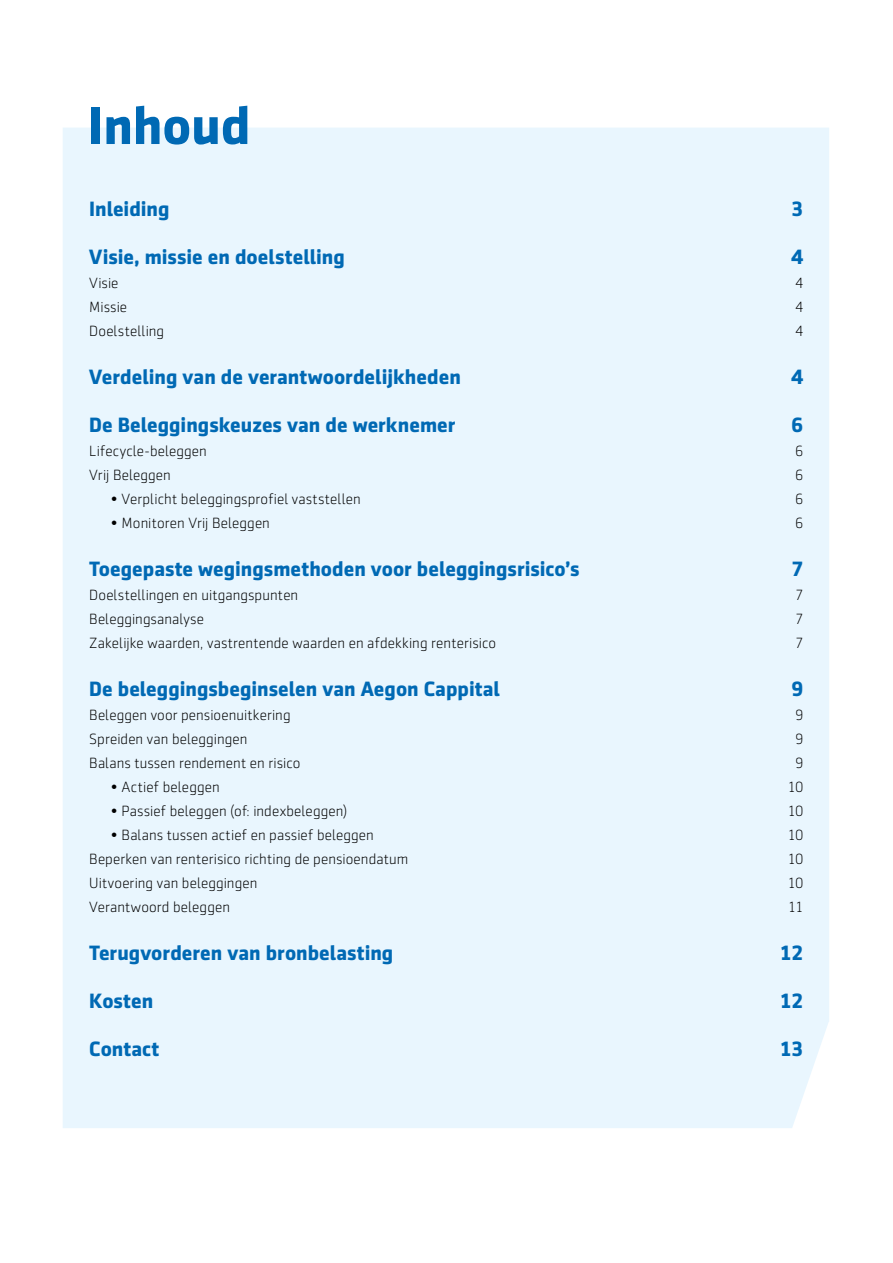
<style>
.page{position:relative;width:893px;height:1263px;background:#fff}
.page>*{position:absolute;margin:0;border:0;box-sizing:border-box;transform-origin:0 0}
.Heading{font:700 54px "Sentico Sans DT";color:#0069b4}
.BODY_kopje_niveau_1{font:700 21px "Sentico Sans DT";color:#0069b4}
.BODY_platte_tekst{font:300 15px "Sentico Sans DT";letter-spacing:.005em;color:#000}
</style>
<div class="page">
<div style="left:63px;top:128px;width:766px;height:1000px;background:#e9f6fe"></div>
<p class="Heading" style="left:88px;top:94px;width:164px">Inhoud</p>
<p class="BODY_kopje_niveau_1" style="left:89px;top:197px;width:82px">Inleiding</p>
<p class="BODY_kopje_niveau_1" style="left:791px;top:197px;width:14px">3</p>
<p class="BODY_kopje_niveau_1" style="left:89px;top:245px;width:257px">Visie, missie en doelstelling</p>
<p class="BODY_kopje_niveau_1" style="left:791px;top:245px;width:14px">4</p>
<p class="BODY_platte_tekst" style="left:89px;top:275px;width:31px">Visie</p>
<p class="BODY_platte_tekst" style="left:795px;top:275px;width:10px">4</p>
<p class="BODY_platte_tekst" style="left:89px;top:299px;width:39px">Missie</p>
<p class="BODY_platte_tekst" style="left:795px;top:299px;width:10px">4</p>
<p class="BODY_platte_tekst" style="left:89px;top:323px;width:76px">Doelstelling</p>
<p class="BODY_platte_tekst" style="left:795px;top:323px;width:10px">4</p>
<p class="BODY_kopje_niveau_1" style="left:89px;top:365px;width:373px">Verdeling van de verantwoordelijkheden</p>
<p class="BODY_kopje_niveau_1" style="left:791px;top:365px;width:14px">4</p>
<p class="BODY_kopje_niveau_1" style="left:89px;top:413px;width:368px">De Beleggingskeuzes van de werknemer</p>
<p class="BODY_kopje_niveau_1" style="left:791px;top:413px;width:14px">6</p>
<p class="BODY_platte_tekst" style="left:89px;top:443px;width:119px">Lifecycle-beleggen</p>
<p class="BODY_platte_tekst" style="left:795px;top:443px;width:10px">6</p>
<p class="BODY_platte_tekst" style="left:89px;top:467px;width:83px">Vrij Beleggen</p>
<p class="BODY_platte_tekst" style="left:795px;top:467px;width:10px">6</p>
<p class="BODY_platte_tekst" style="left:111px;top:491px;width:252px">• Verplicht beleggingsprofiel vaststellen</p>
<p class="BODY_platte_tekst" style="left:795px;top:491px;width:10px">6</p>
<p class="BODY_platte_tekst" style="left:111px;top:515px;width:161px">• Monitoren Vrij Beleggen</p>
<p class="BODY_platte_tekst" style="left:795px;top:515px;width:10px">6</p>
<p class="BODY_kopje_niveau_1" style="left:89px;top:557px;width:492px">Toegepaste wegingsmethoden voor beleggingsrisico’s</p>
<p class="BODY_kopje_niveau_1" style="left:791px;top:557px;width:14px">7</p>
<p class="BODY_platte_tekst" style="left:89px;top:587px;width:210px">Doelstellingen en uitgangspunten</p>
<p class="BODY_platte_tekst" style="left:795px;top:587px;width:10px">7</p>
<p class="BODY_platte_tekst" style="left:89px;top:611px;width:116px">Beleggingsanalyse</p>
<p class="BODY_platte_tekst" style="left:795px;top:611px;width:10px">7</p>
<p class="BODY_platte_tekst" style="left:89px;top:635px;width:408px">Zakelijke waarden, vastrentende waarden en afdekking renterisico</p>
<p class="BODY_platte_tekst" style="left:795px;top:635px;width:10px">7</p>
<p class="BODY_kopje_niveau_1" style="left:89px;top:677px;width:412px">De beleggingsbeginselen van Aegon Cappital</p>
<p class="BODY_kopje_niveau_1" style="left:791px;top:677px;width:14px">9</p>
<p class="BODY_platte_tekst" style="left:89px;top:707px;width:203px">Beleggen voor pensioenuitkering</p>
<p class="BODY_platte_tekst" style="left:795px;top:707px;width:10px">9</p>
<p class="BODY_platte_tekst" style="left:89px;top:731px;width:160px">Spreiden van beleggingen</p>
<p class="BODY_platte_tekst" style="left:795px;top:731px;width:10px">9</p>
<p class="BODY_platte_tekst" style="left:89px;top:755px;width:213px">Balans tussen rendement en risico</p>
<p class="BODY_platte_tekst" style="left:795px;top:755px;width:10px">9</p>
<p class="BODY_platte_tekst" style="left:111px;top:779px;width:111px">• Actief beleggen</p>
<p class="BODY_platte_tekst" style="left:787px;top:779px;width:18px">10</p>
<p class="BODY_platte_tekst" style="left:111px;top:803px;width:238px">• Passief beleggen (of: indexbeleggen)</p>
<p class="BODY_platte_tekst" style="left:787px;top:803px;width:18px">10</p>
<p class="BODY_platte_tekst" style="left:111px;top:827px;width:265px">• Balans tussen actief en passief beleggen</p>
<p class="BODY_platte_tekst" style="left:787px;top:827px;width:18px">10</p>
<p class="BODY_platte_tekst" style="left:89px;top:851px;width:321px">Beperken van renterisico richting de pensioendatum</p>
<p class="BODY_platte_tekst" style="left:787px;top:851px;width:18px">10</p>
<p class="BODY_platte_tekst" style="left:89px;top:875px;width:170px">Uitvoering van beleggingen</p>
<p class="BODY_platte_tekst" style="left:787px;top:875px;width:18px">10</p>
<p class="BODY_platte_tekst" style="left:89px;top:899px;width:142px">Verantwoord beleggen</p>
<p class="BODY_platte_tekst" style="left:788px;top:899px;width:17px">11</p>
<p class="BODY_kopje_niveau_1" style="left:89px;top:941px;width:306px">Terugvorderen van bronbelasting</p>
<p class="BODY_kopje_niveau_1" style="left:780px;top:941px;width:26px">12</p>
<p class="BODY_kopje_niveau_1" style="left:89px;top:989px;width:65px">Kosten</p>
<p class="BODY_kopje_niveau_1" style="left:780px;top:989px;width:26px">12</p>
<p class="BODY_kopje_niveau_1" style="left:89px;top:1037px;width:72px">Contact</p>
<p class="BODY_kopje_niveau_1" style="left:779px;top:1037px;width:26px">13</p>
</div>
